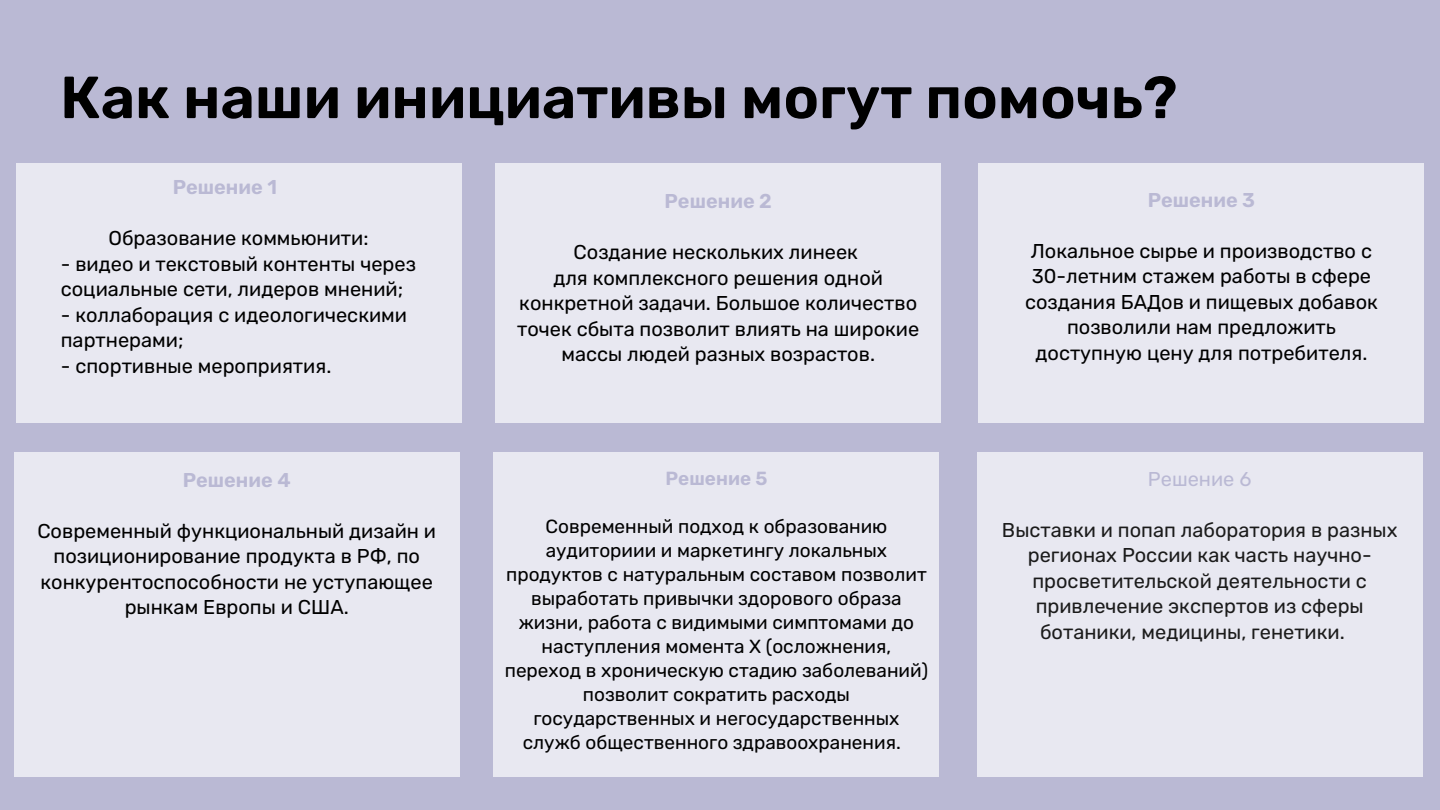
<style>
.page{position:relative;width:1440px;height:810px;background:#bab9d4}
.page>*{position:absolute;margin:0;border:0;box-sizing:border-box;transform-origin:0 0}
.t1{font:600 59.3px "Rubik";color:#000}
.t2{font:20px/25.5px "Rubik";color:#000;text-align:center}
.t3{font:20px "Rubik";color:#1b1b1b}
.t4{font:600 20px "Rubik";color:#bab9d4}
.t5{font:20px "Rubik";color:#bab9d4}
.t6{font:19px/24px "Rubik";color:#000;text-align:center}
.t7{font:600 19px "Rubik";color:#bab9d4}
</style>
<div class="page">
<div style="left:16px;top:163px;width:445px;height:259px;background:#e8e8f1"></div>
<div style="left:495px;top:163px;width:446px;height:259px;background:#e8e8f1"></div>
<div style="left:979px;top:163px;width:445px;height:259px;background:#e8e8f1"></div>
<div style="left:14px;top:452px;width:445px;height:325px;background:#e8e8f1"></div>
<div style="left:494px;top:452px;width:445px;height:325px;background:#e8e8f1"></div>
<div style="left:977px;top:452px;width:445px;height:325px;background:#e8e8f1"></div>
<p class="t1" style="left:60px;top:63px;width:1119px">Как наши инициативы могут помочь?</p>
<p class="t4" style="left:173px;top:176px;width:106px">Решение 1</p>
<p class="t2" style="left:108px;top:226px;width:262px">Образование коммьюнити:</p>
<p class="t2" style="left:61px;top:251px;width:357px;text-align:left">- видео и текстовый контенты через социальные сети, лидеров мнений;</p>
<p class="t2" style="left:61px;top:302px;width:348px;text-align:left">- коллаборация с идеологическими партнерами;</p>
<p class="t2" style="left:61px;top:353px;width:272px">- спортивные мероприятия.</p>
<p class="t4" style="left:183px;top:468px;width:109px">Решение 4</p>
<p class="t2" style="left:37px;top:518px;width:400px">Современный функциональный дизайн и позиционирование продукта в РФ, по конкурентоспособности не уступающее рынкам Европы и США.</p>
<p class="t4" style="left:665px;top:190px;width:109px">Решение 2</p>
<p class="t2" style="left:574px;top:240px;width:286px">Создание нескольких линеек</p>
<p class="t2" style="left:517px;top:265px;width:404px">для комплексного решения одной конкретной задачи. Большое количество точек сбыта позволит влиять на широкие массы людей разных возрастов.</p>
<p class="t7" style="left:666px;top:467px;width:103px">Решение 5</p>
<p class="t6" style="left:505px;top:515px;width:425px">Современный подход к образованию аудиториии и маркетингу локальных продуктов с натуральным составом позволит выработать привычки здорового образа жизни, работа с видимыми симптомами до наступления момента Х (осложнения, переход в хроническую стадию заболеваний) позволит сократить расходы государственных и негосударственных служб общественного здравоохранения.</p>
<p class="t4" style="left:1148px;top:188px;width:109px">Решение 3</p>
<p class="t2" style="left:1025px;top:238px;width:354px">Локальное сырье и производство с<br>30-летним стажем работы в сфере создания БАДов и пищевых добавок позволили нам предложить доступную цену для потребителя.</p>
<p class="t5" style="left:1148px;top:467px;width:105px">Решение 6</p>
<p class="t3" style="left:1002px;top:518px;width:397px">Выставки и попап лаборатория в разных</p>
<p class="t3" style="left:1028px;top:544px;width:345px">регионах России как часть научно-</p>
<p class="t3" style="left:1032px;top:569px;width:336px">просветительской деятельности с</p>
<p class="t3" style="left:1036px;top:595px;width:330px">привлечение экспертов из сферы</p>
<p class="t3" style="left:1040px;top:620px;width:306px">ботаники, медицины, генетики.</p>
</div>
